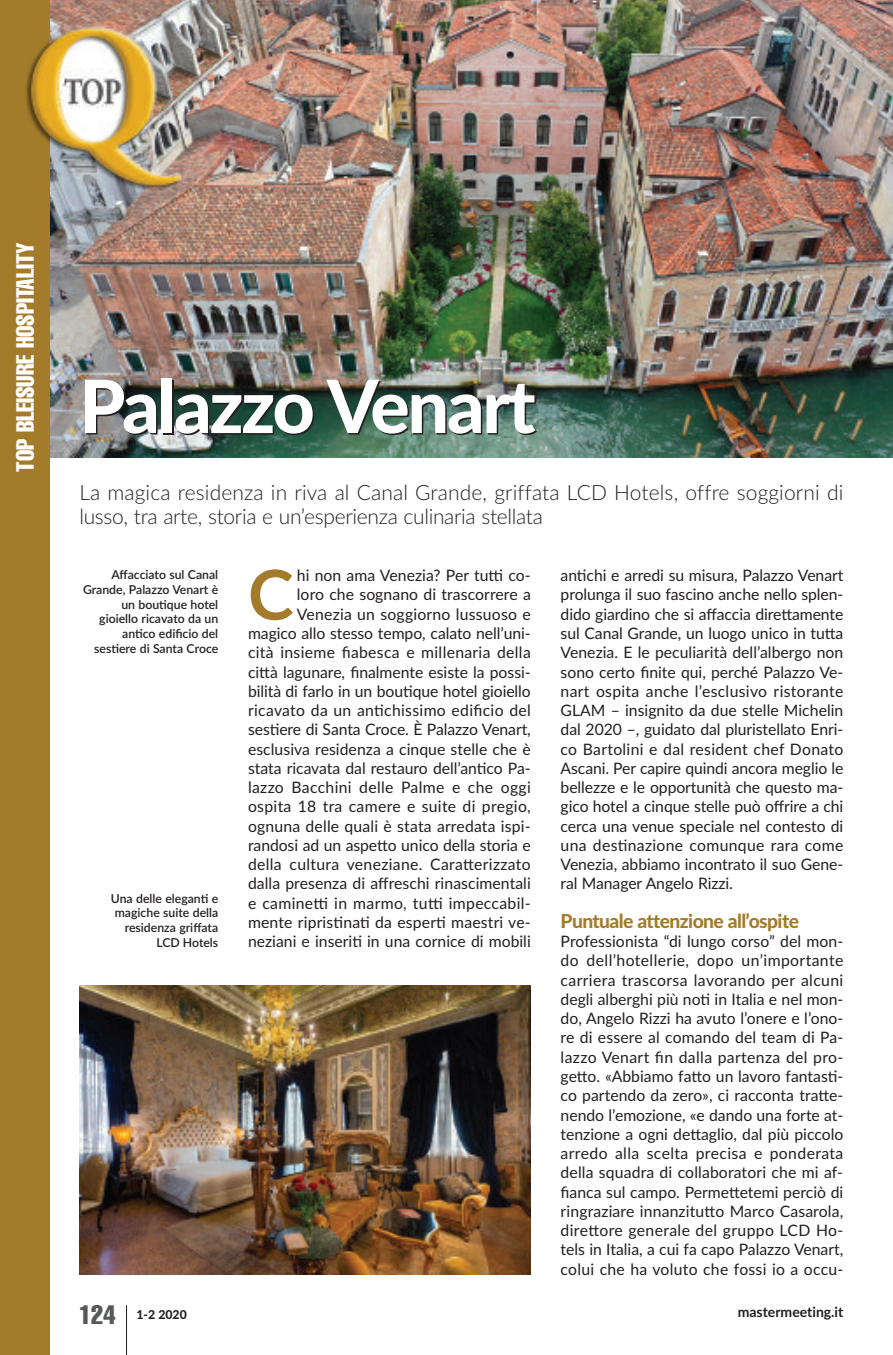
<style>
.page{position:relative;width:893px;height:1355px;background:#fff}
.page>*{position:absolute;margin:0;border:0;box-sizing:border-box;transform-origin:0 0}
.t1{font:800 73.5px "Lato";letter-spacing:-.03em;color:#fff}
.t2{font:700 68.77px "Lato";color:#a37b2b}
.t3{font:extra-condensed 26.25px "Helvetica";color:#57585a}
.t4{font:extra-condensed 24.5px "Helvetica";color:#fff}
.t5{font:300 21px/24.5px "Lato";letter-spacing:-.005em;color:#231f20}
.t6{font:800 19.25px "Lato";letter-spacing:-.03em;color:#a37b2b}
.t7{font:15.75px/19.2px "Lato";letter-spacing:.005em;color:#231f20;text-align:justify}
.t8{font:700 14px "Lato";color:#231f20}
.t9{font:600 12.25px/14.9px "Lato";color:#231f20;text-align:right}
.t10{font:800 12.25px "Lato";color:#231f20}
</style>
<div class="page">
<img style="left:50px;top:0;width:843px;height:457px">
<hr style="left:126px;top:1305px;width:1px;height:49px;background:#231f20">
<div style="left:0;top:0;width:50px;height:1354px;background:#a37b2b"></div>
<img style="left:25px;top:24px;width:164px;height:169px">
<img style="left:79px;top:985px;width:452px;height:289px">
<h3 class="t4" style="left:16px;top:472px;width:231px;rotate:-90deg">TOP BLEISURE HOSPITALITY</h3>
<h1 class="t1" style="left:79px;top:364px;width:458px">Palazzo Venart</h1>
<h3 class="t5" style="left:79px;top:480px;width:765px">La magica residenza in riva al Canal Grande, griffata LCD Hotels, offre soggiorni di lusso, tra arte, storia e un’esperienza culinaria stellata</h3>
<p class="t9" style="left:83px;top:567px;width:137px">Affacciato sul Canal<br>Grande, Palazzo Venart è un boutique hotel gioiello ricavato da un antico edificio del sestiere di Santa Croce</p>
<p class="t9" style="left:111px;top:890px;width:109px">Una delle eleganti e magiche suite della residenza griffata<br>LCD Hotels</p>
<h2 class="t2" style="left:248px;top:555px;width:47px">C</h2>
<p class="t7" style="left:248px;top:566px;width:284px;text-align:right">hi non ama Venezia? Per tutti co-<br>loro che sognano di trascorrere a Venezia un soggiorno lussuoso e magico allo stesso tempo, calato nell’uni&shy;cità insieme fiabesca e millenaria della città lagunare, finalmente esiste la possi&shy;bilità di farlo in un boutique hotel gioiello ricavato da un antichissimo edificio del sestiere di Santa Croce. È Palazzo Venart, esclusiva residenza a cinque stelle che è stata ricavata dal restauro dell’antico Pa&shy;lazzo Bacchini delle Palme e che oggi ospita 18 tra camere e suite di pregio, ognuna delle quali è stata arredata ispi&shy;randosi ad un aspetto unico della storia e della cultura veneziane. Caratterizzato dalla presenza di affreschi rinascimentali e caminetti in marmo, tutti impeccabil&shy;mente ripristinati da esperti maestri ve&shy;neziani e inseriti in una cornice di mobili</p>
<p class="t7" style="left:561px;top:566px;width:284px">antichi e arredi su misura, Palazzo Venart prolunga il suo fascino anche nello splen&shy;dido giardino che si affaccia direttamente sul Canal Grande, un luogo unico in tutta Venezia. E le peculiarità dell’albergo non sono certo finite qui, perché Palazzo Ve&shy;nart ospita anche l’esclusivo ristorante GLAM – insignito da due stelle Michelin dal 2020 –, guidato dal pluristellato Enri&shy;co Bartolini e dal resident chef Donato Ascani. Per capire quindi ancora meglio le bellezze e le opportunità che questo ma&shy;gico hotel a cinque stelle può offrire a chi cerca una venue speciale nel contesto di una destinazione comunque rara come Venezia, abbiamo incontrato il suo Gene&shy;ral Manager Angelo Rizzi.</p>
<p class="t6" style="left:561px;top:909px;width:240px">Puntuale attenzione all’ospite</p>
<p class="t7" style="left:561px;top:932px;width:284px">Professionista “di lungo corso” del mon&shy;do dell’hotellerie, dopo un’importante carriera trascorsa lavorando per alcuni degli alberghi più noti in Italia e nel mon&shy;do, Angelo Rizzi ha avuto l’onere e l’ono&shy;re di essere al comando del team di Pa&shy;lazzo Venart fin dalla partenza del pro&shy;getto. «Abbiamo fatto un lavoro fantasti&shy;co partendo da zero», ci racconta tratte&shy;nendo l’emozione, «e dando una forte at&shy;tenzione a ogni dettaglio, dal più piccolo arredo alla scelta precisa e ponderata della squadra di collaboratori che mi af&shy;fianca sul campo. Permettetemi perciò di ringraziare innanzitutto Marco Casarola, direttore generale del gruppo LCD Ho&shy;tels in Italia, a cui fa capo Palazzo Venart, colui che ha voluto che fossi io a occu-</p>
<h3 class="t3" style="left:79px;top:1305px;width:38px">124</h3>
<p class="t10" style="left:136px;top:1307px;width:52px">1-2 2020</p>
<p class="t8" style="left:738px;top:1303px;width:107px">mastermeeting.it</p>
</div>
